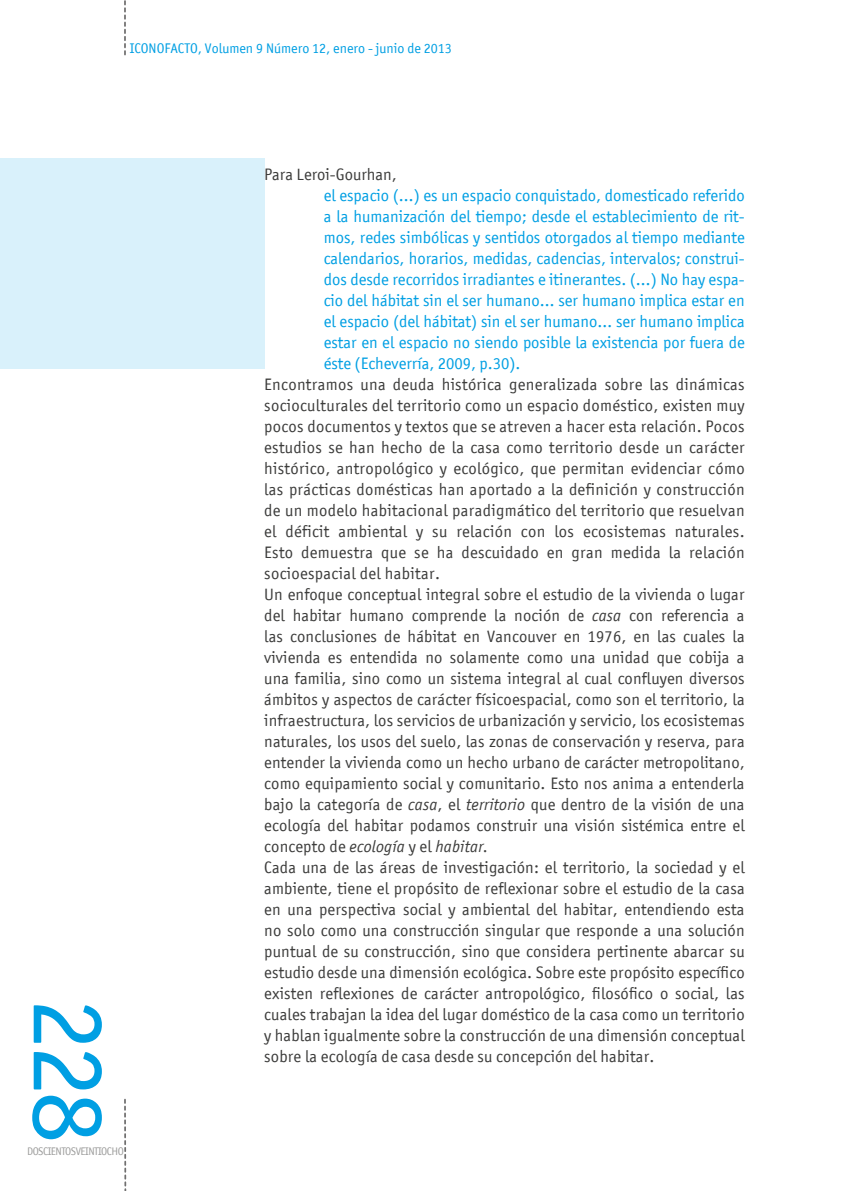
<style>
.page{position:relative;width:844px;height:1191px;background:#fff}
.page>*{position:absolute;margin:0;border:0;box-sizing:border-box;transform-origin:0 0}
.t1{font:103.77px "Officina San ITC";color:#009fe3}
.t2{font:16.62px/21px "Officina San ITC";letter-spacing:.01em;color:#3c3c3b}
.t3{font:16.62px/21px "Officina San ITC";color:#009fe3;text-align:justify}
.t4{font:14px "Officina San ITC";color:#009fe3}
.t5{font:11.03px "Officina San ITC";color:#9d9d9c}
.s1{font-style:italic}
</style>
<div class="page">
<div style="left:0;top:159px;width:264px;height:210px;background:#d9f1fb"></div>
<svg style="left:124px;top:0;width:2px;height:55px"></svg>
<svg style="left:124px;top:1099px;width:2px;height:92px"></svg>
<p class="t4" style="left:130px;top:40px;width:323px">ICONOFACTO, Volumen 9 Número 12, enero - junio de 2013</p>
<h1 class="t1" style="left:129px;top:998px;width:147px;rotate:90deg">228</h1>
<p class="t2" style="left:264px;top:163px;width:134px">Para Leroi-Gourhan,</p>
<p class="t3" style="left:324px;top:184px;width:422px">el espacio (…) es un espacio conquistado, domesticado referido a la humanización del tiempo; desde el establecimiento de rit&shy;mos, redes simbólicas y sentidos otorgados al tiempo mediante calendarios, horarios, medidas, cadencias, intervalos; construi&shy;dos desde recorridos irradiantes e itinerantes. (…) No hay espa&shy;cio del hábitat sin el ser humano… ser humano implica estar en el espacio (del hábitat) sin el ser humano… ser humano implica estar en el espacio no siendo posible la existencia por fuera de éste (Echeverría, 2009, p.30).</p>
<p class="t2" style="left:264px;top:373px;width:482px">Encontramos una deuda histórica generalizada sobre las dinámicas socioculturales del territorio como un espacio doméstico, existen muy pocos documentos y textos que se atreven a hacer esta relación. Pocos estudios se han hecho de la casa como territorio desde un carácter histórico, antropológico y ecológico, que permitan evidenciar cómo las prácticas domésticas han aportado a la definición y construcción de un modelo habitacional paradigmático del territorio que resuelvan el déficit ambiental y su relación con los ecosistemas naturales.<br>Esto demuestra que se ha descuidado en gran medida la relación socioespacial del habitar.<br>Un enfoque conceptual integral sobre el estudio de la vivienda o lugar del habitar humano comprende la noción de <span class="s1">casa</span> con referencia a las conclusiones de hábitat en Vancouver en 1976, en las cuales la vivienda es entendida no solamente como una unidad que cobija a una familia, sino como un sistema integral al cual confluyen diversos ámbitos y aspectos de carácter físicoespacial, como son el territorio, la infraestructura, los servicios de urbanización y servicio, los ecosistemas naturales, los usos del suelo, las zonas de conservación y reserva, para entender la vivienda como un hecho urbano de carácter metropolitano, como equipamiento social y comunitario. Esto nos anima a entenderla bajo la categoría de <span class="s1">casa</span>, el <span class="s1">territorio</span> que dentro de la visión de una ecología del habitar podamos construir una visión sistémica entre el concepto de <span class="s1">ecología</span> y el <span class="s1">habitar.<br></span>Cada una de las áreas de investigación: el territorio, la sociedad y el ambiente, tiene el propósito de reflexionar sobre el estudio de la casa en una perspectiva social y ambiental del habitar, entendiendo esta no solo como una construcción singular que responde a una solución puntual de su construcción, sino que considera pertinente abarcar su estudio desde una dimensión ecológica. Sobre este propósito específico existen reflexiones de carácter antropológico, filosófico o social, las cuales trabajan la idea del lugar doméstico de la casa como un territorio y hablan igualmente sobre la construcción de una dimensión conceptual sobre la ecología de casa desde su concepción del habitar.</p>
<p class="t5" style="left:27px;top:1145px;width:6px">doscientosveintiocho</p>
</div>
